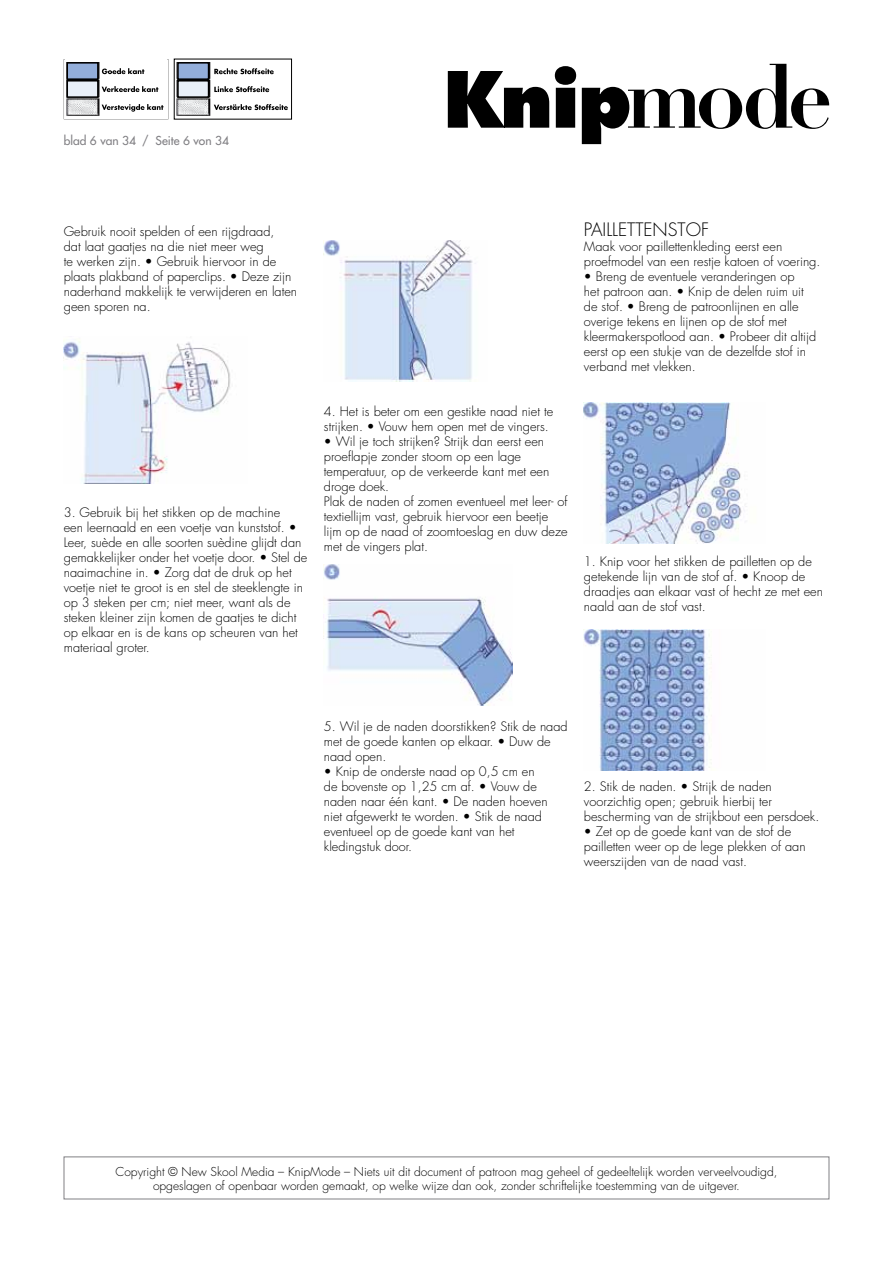
<style>
.page{position:relative;width:893px;height:1263px;background:#fff}
.page>*{position:absolute;margin:0;border:0;box-sizing:border-box;transform-origin:0 0}
.t1{font:300 18px "Futura Std";color:#000}
.t2{font:300 12.75px/15px "Futura Std";color:#000}
.t3{font:300 12px/14.4px "Futura Std";color:#000;text-align:center}
.t4{font:500 12px "Futura Std";color:#818084}
</style>
<div class="page">
<svg style="left:64px;top:59px;width:104px;height:57px"></svg>
<img style="left:65px;top:59px;width:41px;height:51px">
<div style="left:67px;top:63px;width:31px;height:16px;background:#93aeda"></div>
<div style="left:66px;top:62px;width:33px;height:18px;border:2px solid #000"></div>
<div style="left:67px;top:81px;width:31px;height:16px;background:#e8eff8"></div>
<div style="left:66px;top:80px;width:33px;height:18px;border:2px solid #000"></div>
<img style="left:176px;top:62px;width:40px;height:54px">
<div style="left:178px;top:63px;width:31px;height:16px;background:#93aeda"></div>
<div style="left:177px;top:62px;width:32px;height:18px;border:2px solid #000"></div>
<div style="left:178px;top:81px;width:31px;height:16px;background:#e8eff8"></div>
<div style="left:177px;top:80px;width:32px;height:18px;border:2px solid #000"></div>
<hr style="left:65px;top:60px;width:102px;height:2px;background:#fff">
<svg style="left:214px;top:68px;width:60px;height:6px"></svg>
<svg style="left:214px;top:86px;width:55px;height:6px"></svg>
<svg style="left:214px;top:104px;width:74px;height:6px"></svg>
<img style="left:64px;top:340px;width:167px;height:143px">
<img style="left:324px;top:240px;width:152px;height:142px">
<img style="left:324px;top:564px;width:188px;height:142px">
<img style="left:584px;top:402px;width:163px;height:141px">
<img style="left:584px;top:629px;width:128px;height:141px">
<svg style="left:448px;top:64px;width:381px;height:80px"></svg>
<p class="t4" style="left:64px;top:133px;width:167px">blad 6 van 34 / Seite 6 von 34</p>
<p class="t2" style="left:64px;top:224px;width:235px">Gebruik nooit spelden of een rijgdraad,<br>dat laat gaatjes na die niet meer weg<br>te werken zijn. • Gebruik hiervoor in de plaats plakband of paperclips. • Deze zijn naderhand makkelijk te verwijderen en laten geen sporen na.</p>
<p class="t2" style="left:64px;top:506px;width:245px">3. Gebruik bij het stikken op de machine<br>een leernaald en een voetje van kunststof. • Leer, suède en alle soorten suèdine glijdt dan gemakkelijker onder het voetje door. • Stel de naaimachine in. • Zorg dat de druk op het voetje niet te groot is en stel de steeklengte in op 3 steken per cm; niet meer, want als de steken kleiner zijn komen de gaatjes te dicht op elkaar en is de kans op scheuren van het materiaal groter.</p>
<p class="t2" style="left:324px;top:404px;width:231px">4. Het is beter om een gestikte naad niet te strijken. • Vouw hem open met de vingers.</p>
<p class="t2" style="left:324px;top:434px;width:245px">• Wil je toch strijken? Strijk dan eerst een proeflapje zonder stoom op een lage temperatuur, op de verkeerde kant met een droge doek.<br>Plak de naden of zomen eventueel met leer- of textiellijm vast, gebruik hiervoor een beetje lijm op de naad of zoomtoeslag en duw deze met de vingers plat.</p>
<h1 class="t1" style="left:584px;top:219px;width:127px">PAI LLETTENSTOF</h1>
<p class="t2" style="left:584px;top:239px;width:238px">Maak voor paillettenkleding eerst een proefmodel van een restje katoen of voering.</p>
<p class="t2" style="left:584px;top:269px;width:234px">• Breng de eventuele veranderingen op<br>het patroon aan. • Knip de delen ruim uit de stof. • Breng de patroonlijnen en alle overige tekens en lijnen op de stof met kleermakerspotlood aan. • Probeer dit altijd eerst op een stukje van de dezelfde stof in verband met vlekken.</p>
<p class="t2" style="left:584px;top:554px;width:240px">1. Knip voor het stikken de pailletten op de getekende lijn van de stof af. • Knoop de draadjes aan elkaar vast of hecht ze met een naald aan de stof vast.</p>
<p class="t2" style="left:324px;top:719px;width:245px">5. Wil je de naden doorstikken? Stik de naad met de goede kanten op elkaar. • Duw de naad open.</p>
<p class="t2" style="left:324px;top:764px;width:225px">• Knip de onderste naad op 0,5 cm en de bovenste op 1,25 cm af. • Vouw de naden naar één kant. • De naden hoeven niet afgewerkt te worden. • Stik de naad eventueel op de goede kant van het kledingstuk door.</p>
<p class="t2" style="left:584px;top:779px;width:237px">2. Stik de naden. • Strijk de naden voorzichtig open; gebruik hierbij ter bescherming van de strijkbout een persdoek.</p>
<p class="t2" style="left:584px;top:824px;width:223px">• Zet op de goede kant van de stof de pailletten weer op de lege plekken of aan weerszijden van de naad vast.</p>
<p class="t3" style="left:116px;top:1164px;width:663px">Copyright © New Skool Media – KnipMode – Niets uit dit document of patroon mag geheel of gedeeltelijk worden verveelvoudigd, opgeslagen of openbaar worden gemaakt, op welke wijze dan ook, zonder schriftelijke toestemming van de uitgever.</p>
</div>
